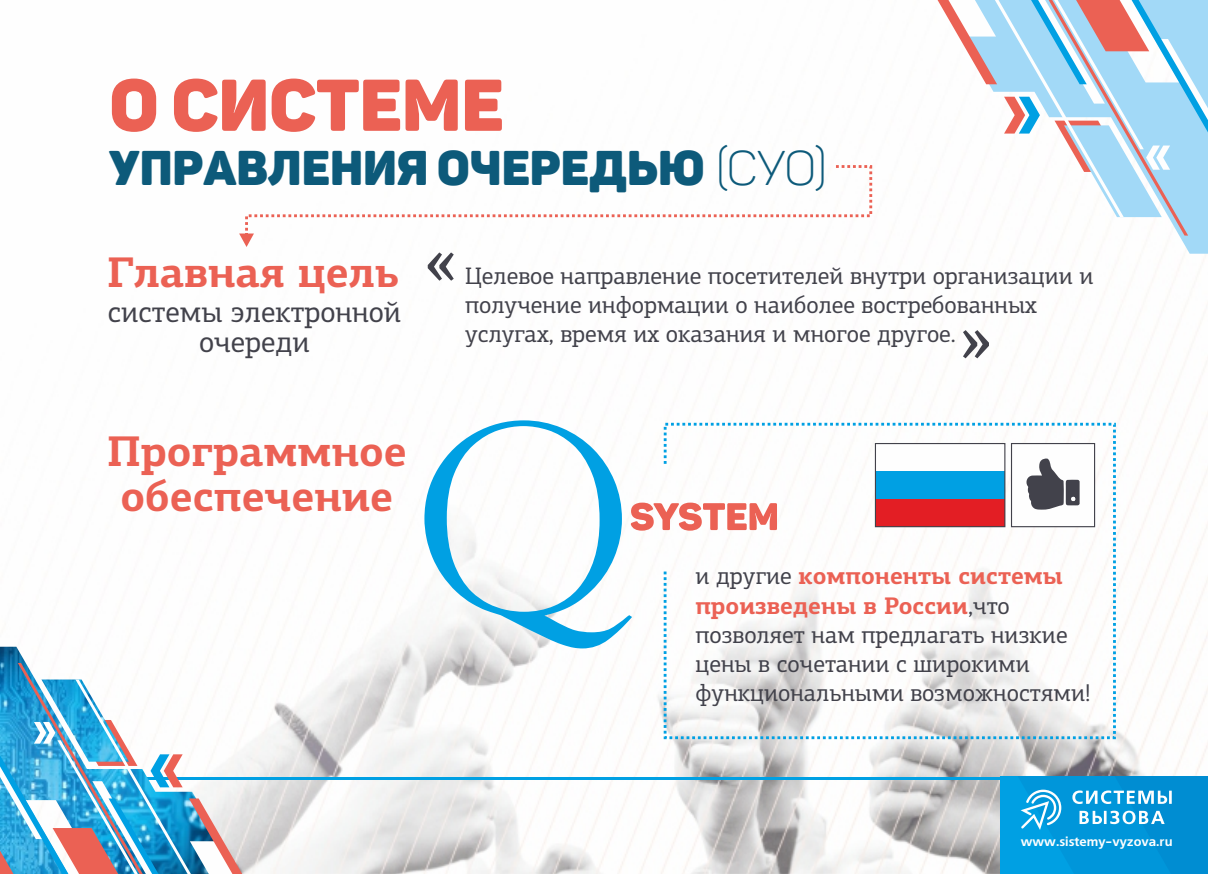
<style>
.page{position:relative;width:1208px;height:874px;background:#fff}
.page>*{position:absolute;margin:0;border:0;box-sizing:border-box;transform-origin:0 0}
.t1{font:79.2px "PF Agora Slab Pro";color:#42424b}
.t2{font:72px "Panton Black Caps";color:#eb6154}
.t3{font:48px "Panton Black Caps";color:#0d5a7a}
.t4{font:700 43px/45.4px "PF Agora Slab Pro";color:#eb6154;text-align:center}
.t5{font:29.6px/30.4px "PF Agora Slab Pro";color:#42424b;text-align:center}
.t6{font:24px/29.4px "PF Agora Slab Pro";color:#42424b}
.t7{font:700 12.8px "Free Set C";color:#fefefe}
.s1{font-family:"Panton Light Caps"}
.s2{font-weight:700;color:#eb6154}
</style>
<div class="page">
<img style="left:242px;top:165px;width:966px;height:708px">
<svg style="left:1000px;top:776px;width:208px;height:97px;background:#139ddc"></svg>
<hr style="left:0;top:776px;width:1000px;height:3px;background:#00a0e3">
<svg style="left:239px;top:165px;width:633px;height:82px"></svg>
<svg style="left:662px;top:421px;width:455px;height:319px"></svg>
<svg style="left:1010px;top:442px;width:85px;height:85px"></svg>
<div style="left:875px;top:498px;width:130px;height:28px;background:#e31e24"></div>
<div style="left:875px;top:471px;width:130px;height:27px;background:#00a0e3"></div>
<div style="left:875px;top:443px;width:130px;height:28px;background:#fefefe"></div>
<div style="left:875px;top:443px;width:130px;height:84px;border:1px solid #42424b"></div>
<svg style="left:632px;top:502px;width:145px;height:28px"></svg>
<svg style="left:424px;top:420px;width:208px;height:228px"></svg>
<img style="left:0;top:646px;width:25px;height:16px">
<svg style="left:0;top:662px;width:242px;height:211px"></svg>
<svg style="left:940px;top:235px;width:268px;height:18px"></svg>
<svg style="left:937px;top:0;width:271px;height:235px"></svg>
<h2 class="t2" style="left:109px;top:77px;width:396px">О системе</h2>
<h3 class="t3" style="left:109px;top:149px;width:718px">управления очередью <span class="s1">(СУО)</span></h3>
<h3 class="t4" style="left:107px;top:253px;width:294px">Главная цель</h3>
<p class="t5" style="left:108px;top:299px;width:295px">системы электронной очереди</p>
<h1 class="t1" style="left:423px;top:222px;width:36px">«</h1>
<p class="t6" style="left:465px;top:263px;width:630px">Целевое направление посетителей внутри организации и получение информации о наиболее востребованных услугах, время их оказания и многое другое.</p>
<h1 class="t1" style="left:959px;top:299px;width:36px">»</h1>
<h3 class="t4" style="left:107px;top:432px;width:301px">Программное обеспечение</h3>
<p class="t6" style="left:695px;top:562px;width:396px">и другие <span class="s2">компоненты системы произведены в России</span>,что позволяет нам предлагать низкие цены в сочетании с широкими функциональными возможностями!</p>
<p class="t7" style="left:1020px;top:836px;width:153px">www.sistemy-vyzova.ru</p>
</div>
